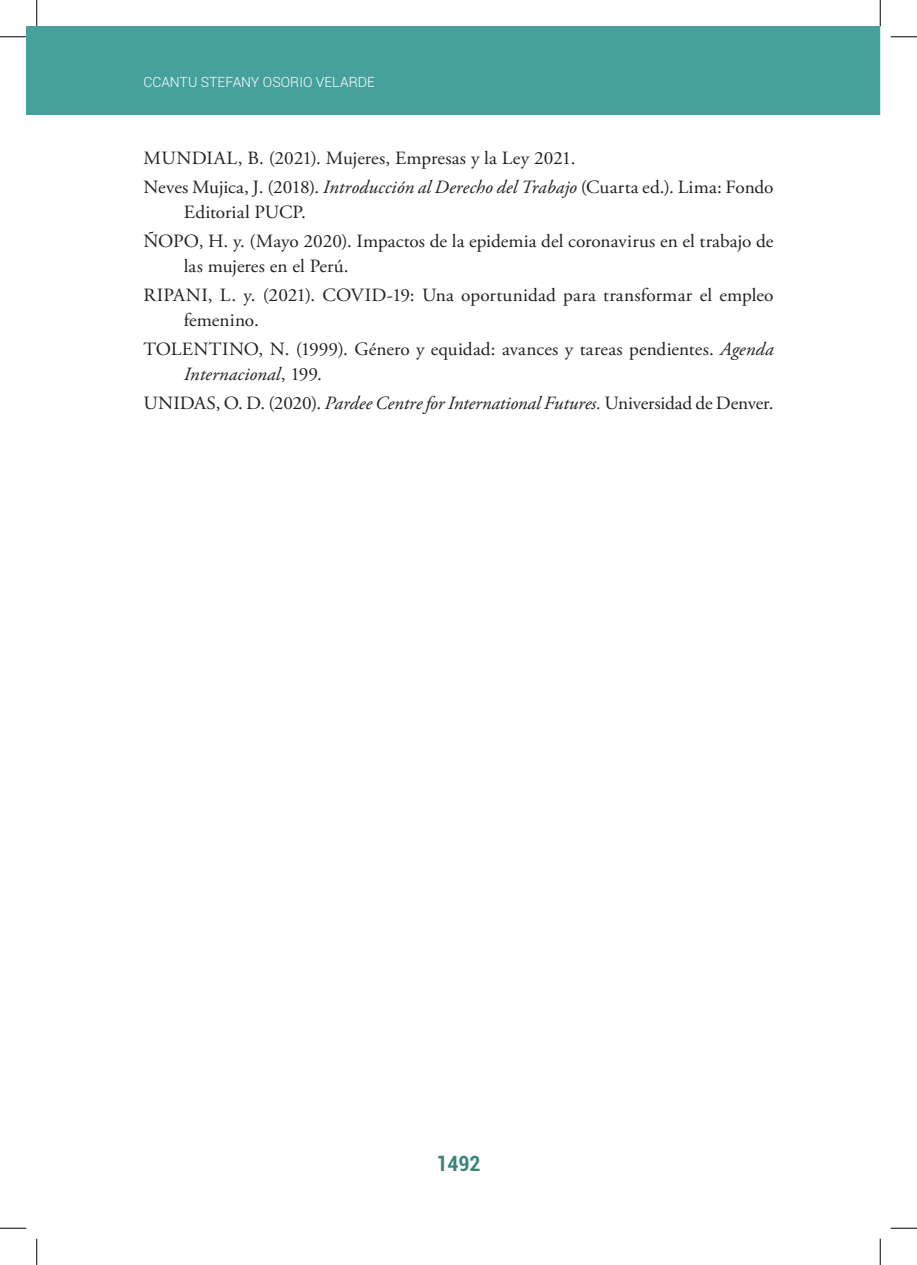
<style>
.page{position:relative;width:917px;height:1265px;background:#fff}
.page>*{position:absolute;margin:0;border:0;box-sizing:border-box;transform-origin:0 0}
.t1{font:700 condensed 21px "Roboto";color:#3b857c}
.t2{font:18.72px/29.4px "Adobe Garamond Pro";letter-spacing:-.005em;color:#231f20}
.t3{font:italic 18.72px/29.4px "Adobe Garamond Pro";letter-spacing:.005em;color:#231f20}
.t4{font:300 14px "Roboto";color:#fff}
.s1{font-style:italic}
.s2{font-style:normal}
</style>
<div class="page">
<div style="left:27px;top:27px;width:863px;height:88px;background:#46a19c"></div>
<svg style="left:0;top:36px;width:26px;height:1px"></svg>
<svg style="left:0;top:1227px;width:26px;height:1px"></svg>
<svg style="left:891px;top:1227px;width:26px;height:1px"></svg>
<svg style="left:36px;top:0;width:1px;height:26px"></svg>
<svg style="left:36px;top:1238px;width:1px;height:26px"></svg>
<svg style="left:880px;top:0;width:37px;height:115px"></svg>
<svg style="left:880px;top:1238px;width:1px;height:26px"></svg>
<p class="t4" style="left:143px;top:72px;width:233px">CCANTU STEFANY OSORIO VELARDE</p>
<p class="t2" style="left:143px;top:144px;width:632px">MUNDIAL, B. (2021). Mujeres, Empresas y la Ley 2021.<br>Neves Mujica, J. (2018). <span class="s1">Introducción al Derecho del Trabajo</span> (Cuarta ed.). Lima: Fondo</p>
<p class="t2" style="left:143px;top:198px;width:631px;text-indent:40px">Editorial PUCP.<br>ÑOPO, H. y. (Mayo 2020). Impactos de la epidemia del coronavirus en el trabajo de</p>
<p class="t2" style="left:143px;top:252px;width:631px;text-indent:40px">las mujeres en el Perú.<br>RIPANI, L. y. (2021). COVID-19: Una oportunidad para transformar el empleo</p>
<p class="t2" style="left:143px;top:306px;width:632px;text-indent:40px">femenino.<br>TOLENTINO, N. (1999). Género y equidad: avances y tareas pendientes. <span class="s1">Agenda</span></p>
<p class="t3" style="left:143px;top:360px;width:632px;text-indent:40px">Internacional<span class="s2">, 199.<br>UNIDAS, O. D. (2020).</span> Pardee Centre for International Futures. <span class="s2">Universidad de Denver.</span></p>
<p class="t1" style="left:436px;top:1148px;width:46px">1492</p>
</div>
